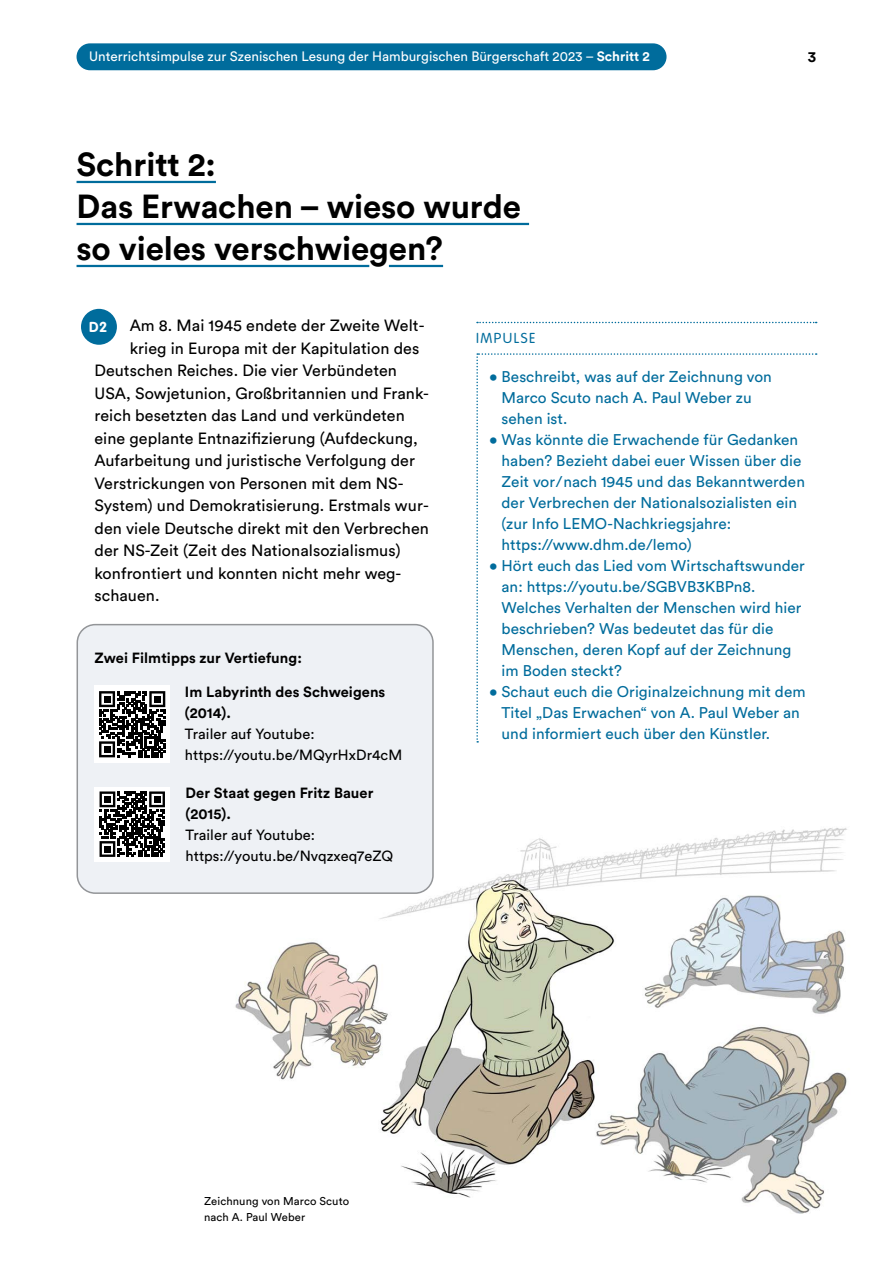
<style>
.page{position:relative;width:893px;height:1263px;background:#fff}
.page>*{position:absolute;margin:0;border:0;box-sizing:border-box;transform-origin:0 0}
.H_2{font:700 33px/42px "Circular Std";letter-spacing:-.005em;color:#000}
._03__Copy{font:16.2px "Circular Std";letter-spacing:.005em;color:#000}
._03__Copy_Aufgaben{font:15.3px/21px "Circular Std";letter-spacing:.005em;color:#006c9c}
.t1{font:700 15px "Circular Std";color:#000}
.t2{font:14.7px/21px "Circular Std";letter-spacing:.005em;color:#000}
.t3{font:700 14.7px "Circular Std";letter-spacing:.005em;color:#000}
._02__Aufgaben_head{font:300 14.25px "VAG Rounded";letter-spacing:.105em;color:#006c9c}
.Modul_Headline{font:700 14.25px "VAG Rounded";color:#fff}
.t4{font:13.5px "Circular Std";color:#fff}
.t5{font:11.25px/15.8px "Circular Std";letter-spacing:.01em;color:#000}
.s1{font-weight:700}
</style>
<div class="page">
<img style="left:235px;top:828px;width:612px;height:386px">
<div style="left:77px;top:625px;width:356px;height:268px;background:#eef1f5;border-radius:18px"></div>
<div style="left:77px;top:624px;width:357px;height:270px;border:2px solid #939598;border-radius:18px"></div>
<div style="left:77px;top:43px;width:589px;height:27px;background:#006c9c;border-radius:13px"></div>
<hr style="left:77px;top:181px;width:139px;height:2px;background:#006c9c">
<hr style="left:77px;top:223px;width:452px;height:2px;background:#006c9c">
<hr style="left:77px;top:265px;width:292px;height:2px;background:#006c9c">
<hr style="left:389px;top:265px;width:54px;height:2px;background:#006c9c">
<svg style="left:477px;top:322px;width:340px;height:1px"></svg>
<svg style="left:476px;top:353px;width:341px;height:390px"></svg>
<div style="left:81px;top:309px;width:36px;height:36px;background:#006c9c;border-radius:50%"></div>
<div style="left:94px;top:685px;width:76px;height:78px;background:#fff"></div>
<svg style="left:99px;top:691px;width:66px;height:66px"></svg>
<div style="left:154px;top:696px;width:7px;height:6px;background:#000"></div>
<div style="left:104px;top:746px;width:6px;height:7px;background:#000"></div>
<div style="left:94px;top:787px;width:76px;height:74px;background:#fff"></div>
<svg style="left:100px;top:791px;width:65px;height:66px"></svg>
<div style="left:104px;top:796px;width:7px;height:7px;background:#000"></div>
<div style="left:154px;top:796px;width:6px;height:7px;background:#000"></div>
<div style="left:104px;top:846px;width:7px;height:6px;background:#000"></div>
<p class="t4" style="left:89px;top:48px;width:562px">Unterrichtsimpulse zur Szenischen Lesung der Hamburgischen Bürgerschaft 2023 – <span class="s1">Schritt 2</span></p>
<h2 class="H_2" style="left:77px;top:142px;width:446px">Schritt 2:<br>Das Erwachen – wieso wurde so vieles verschwiegen?</h2>
<p class="t1" style="left:808px;top:47px;width:10px">3</p>
<p class="_03__Copy" style="left:130px;top:316px;width:296px">Am 8. Mai 1945 endete der Zweite Welt-</p>
<p class="_03__Copy" style="left:130px;top:338px;width:291px">krieg in Europa mit der Kapitulation des</p>
<p class="_03__Copy" style="left:95px;top:361px;width:304px">Deutschen Reiches. Die vier Verbündeten</p>
<p class="_03__Copy" style="left:95px;top:383px;width:336px">USA, Sowjetunion, Großbritannien und Frank-</p>
<p class="_03__Copy" style="left:95px;top:406px;width:312px">reich besetzten das Land und verkündeten</p>
<p class="_03__Copy" style="left:95px;top:428px;width:325px">eine geplante Entnazifizierung (Aufdeckung,</p>
<p class="_03__Copy" style="left:95px;top:451px;width:322px">Aufarbeitung und juristische Verfolgung der</p>
<p class="_03__Copy" style="left:95px;top:473px;width:311px">Verstrickungen von Personen mit dem NS-</p>
<p class="_03__Copy" style="left:95px;top:496px;width:336px">System) und Demokratisierung. Erstmals wur-</p>
<p class="_03__Copy" style="left:95px;top:518px;width:336px">den viele Deutsche direkt mit den Verbrechen</p>
<p class="_03__Copy" style="left:95px;top:541px;width:308px">der NS-Zeit (Zeit des Nationalsozialismus)</p>
<p class="_03__Copy" style="left:95px;top:563px;width:308px">konfrontiert und konnten nicht mehr weg-</p>
<p class="_03__Copy" style="left:95px;top:586px;width:66px">schauen.</p>
<h3 class="Modul_Headline" style="left:89px;top:318px;width:20px">D2</h3>
<p class="t3" style="left:94px;top:648px;width:209px">Zwei Filmtipps zur Vertiefung:</p>
<p class="t2" style="left:185px;top:681px;width:219px"><span class="s1">Im Labyrinth des Schweigens (2014).<br></span>Trailer auf Youtube: https://youtu.be/MQyrHxDr4cM</p>
<p class="t2" style="left:185px;top:782px;width:209px"><span class="s1">Der Staat gegen Fritz Bauer (2015).<br></span>Trailer auf Youtube: https://youtu.be/Nvqzxeq7eZQ</p>
<h4 class="_02__Aufgaben_head" style="left:476px;top:330px;width:61px">IMPULSE</h4>
<p class="_03__Copy_Aufgaben" style="left:501px;top:366px;width:272px;text-indent:-13px">• Beschreibt, was auf der Zeichnung von<br>Marco Scuto nach A. Paul Weber zu sehen ist.</p>
<p class="_03__Copy_Aufgaben" style="left:501px;top:429px;width:305px;text-indent:-13px">• Was könnte die Erwachende für Gedanken haben? Bezieht dabei euer Wissen über die Zeit vor/nach 1945 und das Bekanntwerden der Verbrechen der Nationalsozialisten ein (zur Info LEMO-Nachkriegsjahre: https://www.dhm.de/lemo)</p>
<p class="_03__Copy_Aufgaben" style="left:501px;top:555px;width:305px;text-indent:-13px">• Hört euch das Lied vom Wirtschaftswunder an: https://youtu.be/SGBVB3KBPn8.<br>Welches Verhalten der Menschen wird hier beschrieben? Was bedeutet das für die Menschen, deren Kopf auf der Zeichnung im Boden steckt?</p>
<p class="_03__Copy_Aufgaben" style="left:501px;top:681px;width:306px;text-indent:-13px">• Schaut euch die Originalzeichnung mit dem<br>Titel „Das Erwachen“ von A. Paul Weber an und informiert euch über den Künstler.</p>
<p class="t5" style="left:204px;top:1193px;width:147px">Zeichnung von Marco Scuto nach A. Paul Weber</p>
</div>
